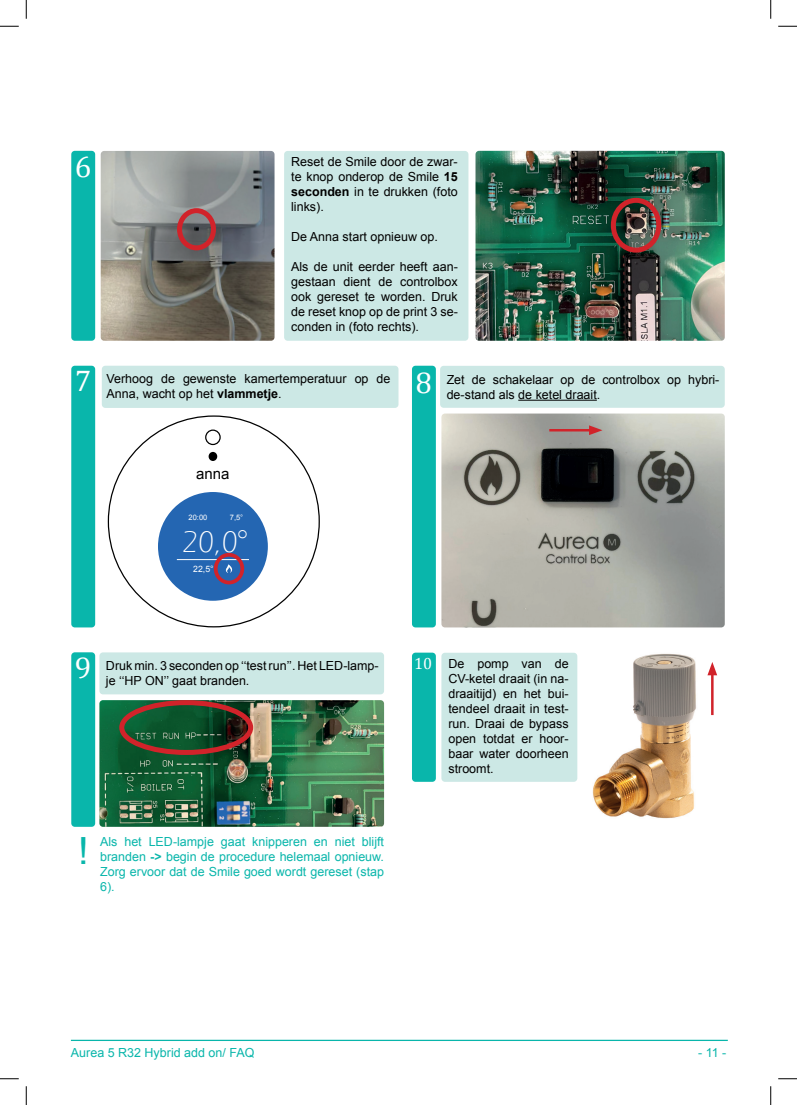
<style>
.page{position:relative;width:797px;height:1105px;background:#fff}
.page>*{position:absolute;margin:0;border:0;box-sizing:border-box;transform-origin:0 0}
.t1{font:37.5px "Arial";color:#09b6ab}
.t2{font:300 31.25px "Eras IT Cby BT";color:#fff}
.t3{font:30px "Cambria";color:#fff}
.t4{font:16.25px "Cambria";color:#fff}
.t5{font:15px "Arial";color:#000}
.t6{font:12.5px/15px "Arial";color:#000;text-align:justify}
.t7{font:12.5px/15px "Arial";color:#09b6ab;text-align:justify}
.t8{font:8.75px "Arial";color:#fff}
.t9{font:7.5px "Arial";color:#fff}
.s1{font-weight:700}
</style>
<div class="page">
<hr style="left:71px;top:1040px;width:656px;height:1px;background:#09b6ab">
<img style="left:441px;top:413px;width:283px;height:214px">
<div style="left:284px;top:151px;width:184px;height:190px;background:#cce8e5;border-radius:4px"></div>
<div style="left:102px;top:366px;width:296px;height:42px;background:#cce8e5;border-radius:4px"></div>
<div style="left:71px;top:151px;width:24px;height:190px;background:#09b6ab;border-radius:4px"></div>
<div style="left:71px;top:366px;width:24px;height:261px;background:#09b6ab;border-radius:4px"></div>
<img style="left:101px;top:151px;width:173px;height:190px">
<div style="left:177px;top:208px;width:39px;height:42px;border:5px solid #d1232a;border-radius:50%"></div>
<img style="left:475px;top:151px;width:249px;height:190px">
<div style="left:611px;top:198px;width:50px;height:55px;border:5px solid #d1232a;border-radius:50%"></div>
<div style="left:158px;top:492px;width:110px;height:109px;background:#2466b2;border-radius:50%"></div>
<div style="left:205px;top:429px;width:16px;height:16px;border:1px solid #000;border-radius:50%"></div>
<div style="left:209px;top:452px;width:8px;height:9px;background:#000;border-radius:50%"></div>
<hr style="left:177px;top:559px;width:72px;height:1px;background:#fff">
<svg style="left:225px;top:564px;width:8px;height:9px"></svg>
<div style="left:440px;top:366px;width:284px;height:42px;background:#cce8e5;border-radius:4px"></div>
<div style="left:99px;top:652px;width:285px;height:42px;background:#cce8e5;border-radius:4px"></div>
<hr style="left:518px;top:400px;width:79px;height:1px;background:#000">
<div style="left:412px;top:366px;width:24px;height:261px;background:#09b6ab;border-radius:4px"></div>
<div style="left:71px;top:652px;width:24px;height:175px;background:#09b6ab;border-radius:4px"></div>
<hr style="left:549px;top:429px;width:45px;height:2px;background:#d1232a">
<svg style="left:589px;top:425px;width:13px;height:10px"></svg>
<img style="left:99px;top:700px;width:285px;height:127px">
<div style="left:119px;top:700px;width:134px;height:55px;border:5px solid #d1232a;border-radius:50%"></div>
<div style="left:441px;top:653px;width:136px;height:129px;background:#cce8e5;border-radius:4px"></div>
<div style="left:412px;top:653px;width:24px;height:129px;background:#09b6ab;border-radius:4px"></div>
<img style="left:592px;top:653px;width:126px;height:166px">
<hr style="left:711px;top:670px;width:2px;height:45px;background:#d1232a">
<svg style="left:707px;top:662px;width:10px;height:13px"></svg>
<div style="left:214px;top:553px;width:30px;height:31px;border:4px solid #d1232a;border-radius:50%"></div>
<svg style="left:0;top:25px;width:19px;height:2px"></svg>
<svg style="left:778px;top:25px;width:19px;height:2px"></svg>
<svg style="left:0;top:1078px;width:19px;height:1px"></svg>
<svg style="left:778px;top:1078px;width:19px;height:1px"></svg>
<svg style="left:25px;top:0;width:2px;height:19px"></svg>
<svg style="left:25px;top:1086px;width:2px;height:19px"></svg>
<svg style="left:770px;top:0;width:1px;height:19px"></svg>
<svg style="left:770px;top:1086px;width:1px;height:19px"></svg>
<h3 class="t3" style="left:75px;top:148px;width:18px">6</h3>
<h3 class="t3" style="left:75px;top:363px;width:18px">7</h3>
<p class="t6" style="left:291px;top:154px;width:168px">Reset de Smile door de zwar&shy;te knop onderop de Smile <span class="s1">15 seconden</span> in te drukken (foto links).</p>
<p class="t6" style="left:291px;top:229px;width:148px">De Anna start opnieuw op.</p>
<p class="t6" style="left:291px;top:259px;width:168px">Als de unit eerder heeft aan&shy;gestaan dient de controlbox ook gereset te worden. Druk de reset knop op de print 3 se&shy;conden in (foto rechts).</p>
<p class="t6" style="left:106px;top:371px;width:285px">Verhoog de gewenste kamertemperatuur op de<br>Anna, wacht op het <span class="s1">vlammetje</span>.</p>
<h3 class="t3" style="left:415px;top:364px;width:18px">8</h3>
<p class="t6" style="left:446px;top:372px;width:274px">Zet de schakelaar op de controlbox op hybri&shy;de-stand als de ketel draait.</p>
<p class="t5" style="left:196px;top:464px;width:35px">anna</p>
<p class="t9" style="left:188px;top:513px;width:20px">20:00</p>
<p class="t9" style="left:230px;top:513px;width:15px">7,5°</p>
<h2 class="t2" style="left:183px;top:523px;width:66px">20,0°</h2>
<p class="t8" style="left:193px;top:563px;width:22px">22,5°</p>
<h3 class="t3" style="left:75px;top:649px;width:18px">9</h3>
<p class="t6" style="left:106px;top:658px;width:274px">Druk min. 3 seconden op ‘‘test run’’. Het LED-lamp&shy;je ‘‘HP ON’’ gaat branden.</p>
<h1 class="t1" style="left:78px;top:826px;width:12px">!</h1>
<p class="t7" style="left:100px;top:834px;width:285px">Als het LED-lampje gaat knipperen en niet blijft branden <span class="s1">-&gt;</span> begin de procedure helemaal opnieuw.<br>Zorg ervoor dat de Smile goed wordt gereset (stap 6).</p>
<h3 class="t4" style="left:414px;top:654px;width:20px">10</h3>
<p class="t6" style="left:448px;top:656px;width:122px">De pomp van de CV-ketel draait (in na&shy;draaitijd) en het bui&shy;tendeel draait in test&shy;run. Draai de bypass open totdat er hoor&shy;baar water doorheen stroomt.</p>
<p class="t7" style="left:71px;top:1045px;width:185px">Aurea 5 R32 Hybrid add on/ FAQ</p>
<p class="t7" style="left:698px;top:1045px;width:30px">- 11 -</p>
</div>
